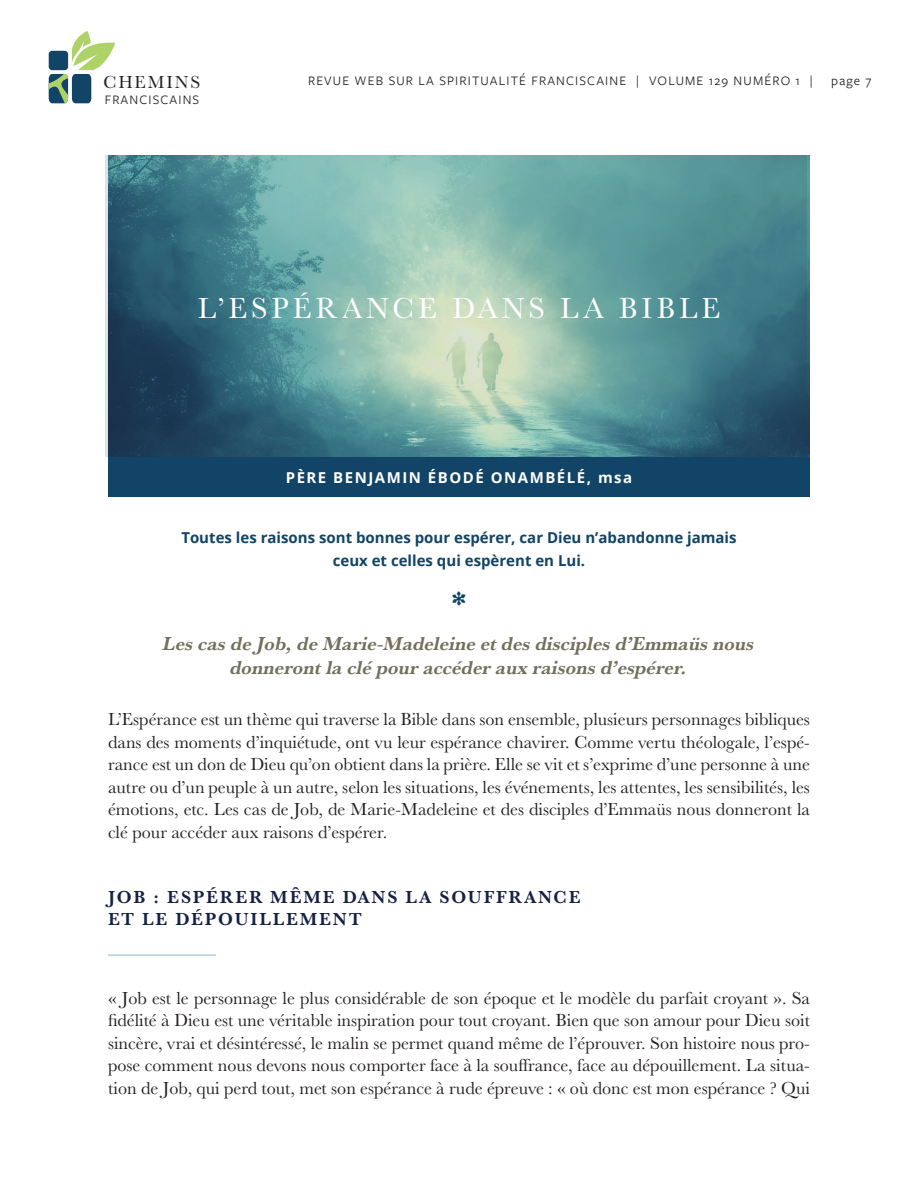
<style>
.page{position:relative;width:918px;height:1188px;background:#fff}
.page>*{position:absolute;margin:0;border:0;box-sizing:border-box;transform-origin:0 0}
.t1{font:30px "Baskerville URW";letter-spacing:.13em;color:#fff}
.Exergue_centrée{font:italic 700 19.5px/24.3px "Baskerville URW";color:#736f5d;text-align:center}
.corps{font:18px/22.5px "Baskerville URW";color:#231f20;text-align:justify}
.sous-titre{font:700 18px/22.5px "Baskerville URW";letter-spacing:.1em;color:#152246}
.corps-2{font:18px "Baskerville URW";letter-spacing:.1em;color:#231f20}
.Intro{font:700 15px/23.4px "Open Sans";color:#146;text-align:center}
.t2{font:700 15px "Open Sans";letter-spacing:.1em;color:#fff}
.t3{font:13.5px "Freight Sans Pro";letter-spacing:.085em;color:#231f20}
</style>
<div class="page">
<svg style="left:49px;top:31px;width:66px;height:72px"></svg>
<hr style="left:108px;top:954px;width:108px;height:2px;background:#b0d0e4">
<div style="left:108px;top:457px;width:702px;height:40px;background:#146"></div>
<svg style="left:105px;top:155px;width:702px;height:302px;background:#619597"></svg>
<p class="corps-2" style="left:104px;top:70px;width:98px">CHEMINS</p>
<p class="t3" style="left:105px;top:90px;width:96px">FRANCISCAINS</p>
<p class="t3" style="left:308px;top:72px;width:507px">REVUE WEB SUR LA SPIRITUALITÉ FRANCISCAINE | VOLUME 129 NUMÉRO 1 |</p>
<p class="t3" style="left:831px;top:72px;width:42px">page 7</p>
<p class="t1" style="left:198px;top:287px;width:524px">L’ESPÉRANCE DANS LA BIBLE</p>
<p class="t2" style="left:286px;top:467px;width:348px">PÈRE BENJAMIN ÉBODÉ ONAMBÉLÉ, msa</p>
<p class="Intro" style="left:181px;top:525px;width:557px">Toutes les raisons sont bonnes pour espérer, car Dieu n’abandonne jamais ceux et celles qui espèrent en Lui.</p>
<p class="Exergue_centrée" style="left:163px;top:631px;width:593px">Les cas de Job, de Marie-Madeleine et des disciples d’Emmaüs nous donneront la clé pour accéder aux raisons d’espérer.</p>
<p class="corps" style="left:108px;top:708px;width:704px">L’Espérance est un thème qui traverse la Bible dans son ensemble, plusieurs personnages bibliques dans des moments d’inquiétude, ont vu leur espérance chavirer. Comme vertu théologale, l’espé&shy;rance est un don de Dieu qu’on obtient dans la prière. Elle se vit et s’exprime d’une personne à une autre ou d’un peuple à un autre, selon les situations, les événements, les attentes, les sensibilités, les émotions, etc. Les cas de Job, de Marie-Madeleine et des disciples d’Emmaüs nous donneront la clé pour accéder aux raisons d’espérer.</p>
<p class="sous-titre" style="left:108px;top:885px;width:474px">JOB : ESPÉRER MÊME DANS LA SOUFFRANCE<br>ET LE DÉPOUILLEMENT</p>
<p class="corps" style="left:108px;top:986px;width:704px">« Job est le personnage le plus considérable de son époque et le modèle du parfait croyant ». Sa fidélité à Dieu est une véritable inspiration pour tout croyant. Bien que son amour pour Dieu soit sincère, vrai et désintéressé, le malin se permet quand même de l’éprouver. Son histoire nous pro&shy;pose comment nous devons nous comporter face à la souffrance, face au dépouillement. La situa&shy;tion de Job, qui perd tout, met son espérance à rude épreuve : « où donc est mon espérance ? Qui</p>
</div>
